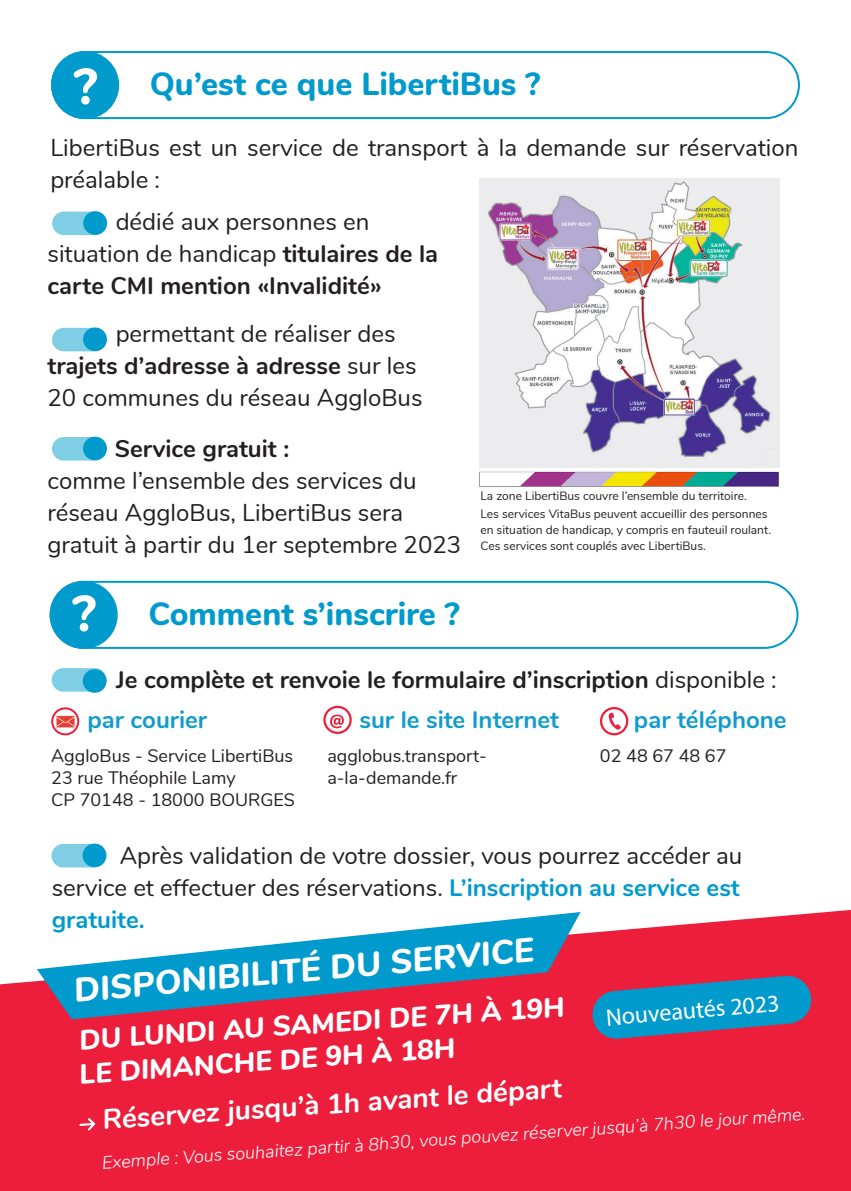
<style>
.page{position:relative;width:851px;height:1191px;background:#fff}
.page>*{position:absolute;margin:0;border:0;box-sizing:border-box;transform-origin:0 0}
.t1{font:800 34px "Nunito";color:#fff}
.Titre{font:800 32px "Nunito";color:#009acc}
.t2{font:800 28px "Nunito";color:#fff}
.t3{font:700 28px "Nunito";color:#fff}
.Chapeau{font:24px/32px "Nunito";color:#231f20}
.Chapeau-2{font:700 24px/32px "Nunito";color:#231f20}
.Chapeau-3{font:700 24px "Nunito";color:#129bcc}
.t4{font:24px "Myriad Pro";color:#fff}
.Chapeau-4{font:18px/22px "Nunito";color:#231f20}
.t5{font:italic 300 18px "Nunito";color:#fff}
.Chapeau-5{font:12px/16px "Nunito";color:#231f20}
.s1{font-weight:400}
.s2{font-weight:700}
.s3{font-weight:700;color:#009acc}
</style>
<div class="page">
<div style="left:0;top:910px;width:850px;height:281px;background:#ed1e3b"></div>
<svg style="left:37px;top:912px;width:543px;height:107px"></svg>
<svg style="left:79px;top:1115px;width:17px;height:17px"></svg>
<svg style="left:591px;top:974px;width:221px;height:65px;background:#48749f"></svg>
<div style="left:50px;top:581px;width:748px;height:68px;border:2px solid #009acc;border-radius:33px"></div>
<div style="left:50px;top:581px;width:68px;height:68px;background:#009acc;border-radius:50%"></div>
<svg style="left:72px;top:595px;width:24px;height:36px"></svg>
<div style="left:52px;top:668px;width:54px;height:23px;background:#80cde6;border-radius:12px"></div>
<div style="left:83px;top:669px;width:23px;height:24px;background:#009acc;border-radius:12px"></div>
<div style="left:323px;top:706px;width:28px;height:28px;border:2px solid #ed1e3b;border-radius:50%"></div>
<svg style="left:330px;top:714px;width:14px;height:14px"></svg>
<div style="left:51px;top:844px;width:55px;height:23px;background:#80cde6;border-radius:12px"></div>
<div style="left:83px;top:843px;width:23px;height:24px;background:#009acc;border-radius:12px"></div>
<svg style="left:52px;top:708px;width:26px;height:26px"></svg>
<div style="left:51px;top:707px;width:28px;height:28px;border:2px solid #ed1e3b;border-radius:50%"></div>
<img style="left:51px;top:711px;width:28px;height:20px">
<div style="left:51px;top:51px;width:748px;height:68px;border:2px solid #009acc;border-radius:33px"></div>
<div style="left:51px;top:51px;width:68px;height:68px;background:#009acc;border-radius:50%"></div>
<svg style="left:74px;top:68px;width:23px;height:37px"></svg>
<div style="left:52px;top:212px;width:55px;height:23px;background:#80cde6;border-radius:12px"></div>
<div style="left:83px;top:211px;width:24px;height:24px;background:#009acc;border-radius:12px"></div>
<div style="left:52px;top:328px;width:55px;height:23px;background:#80cde6;border-radius:12px"></div>
<div style="left:83px;top:327px;width:24px;height:24px;background:#009acc;border-radius:12px"></div>
<div style="left:52px;top:437px;width:55px;height:23px;background:#80cde6;border-radius:12px"></div>
<div style="left:83px;top:437px;width:24px;height:23px;background:#009acc;border-radius:12px"></div>
<img style="left:479px;top:179px;width:300px;height:288px">
<div style="left:600px;top:707px;width:28px;height:28px;border:2px solid #ed1e3b;border-radius:50%"></div>
<svg style="left:608px;top:712px;width:12px;height:17px"></svg>
<img style="left:479px;top:471px;width:300px;height:16px">
<p class="Titre" style="left:150px;top:60px;width:392px">Qu’est ce que LibertiBus ?</p>
<p class="Chapeau" style="left:50px;top:130px;width:749px">LibertiBus est un service de transport à la demande sur réservation préalable :</p>
<p class="Chapeau-2" style="left:47px;top:205px;width:392px;text-indent:68px"><span class="s1">dédié aux personnes en situation de handicap</span> titulaires de la carte CMI mention «Invalidité»</p>
<p class="Chapeau" style="left:47px;top:317px;width:376px;text-indent:68px">permettant de réaliser des <span class="s2">trajets d’adresse à adresse</span> sur les<br>20 communes du réseau AggloBus</p>
<p class="Chapeau" style="left:47px;top:431px;width:415px;text-indent:67px"><span class="s2">Service gratuit :<br></span>comme l’ensemble des services du réseau AggloBus, LibertiBus sera gratuit à partir du 1er septembre 2023</p>
<p class="Titre" style="left:148px;top:590px;width:313px">Comment s’inscrire ?</p>
<p class="Chapeau-5" style="left:480px;top:487px;width:268px">La zone LibertiBus couvre l’ensemble du territoire.</p>
<p class="Chapeau-5" style="left:480px;top:505px;width:292px">Les services VitaBus peuvent accueillir des personnes en situation de handicap, y compris en fauteuil roulant.<br>Ces services sont couplés avec LibertiBus.</p>
<p class="Chapeau-2" style="left:116px;top:662px;width:661px">Je complète et renvoie le formulaire d’inscription <span class="s1">disponible :</span></p>
<p class="Chapeau-3" style="left:87px;top:702px;width:121px">par courier</p>
<p class="Chapeau-3" style="left:359px;top:702px;width:201px">sur le site Internet</p>
<p class="Chapeau-3" style="left:634px;top:701px;width:154px">par téléphone</p>
<p class="Chapeau-4" style="left:51px;top:744px;width:245px">AggloBus - Service LibertiBus<br>23 rue Théophile Lamy<br>CP 70148 - 18000 BOURGES</p>
<p class="Chapeau-4" style="left:327px;top:744px;width:161px">agglobus.transport&shy;a-la-demande.fr</p>
<p class="Chapeau-4" style="left:600px;top:744px;width:128px">02 48 67 48 67</p>
<p class="Chapeau" style="left:52px;top:838px;width:692px;text-align:justify;text-indent:68px">Après validation de votre dossier, vous pourrez accéder au service et effectuer des réservations. <span class="s3">L’inscription au service est gratuite.</span></p>
<p class="t1" style="left:71px;top:965px;width:463px;rotate:-5deg">DISPONIBILITÉ DU SERVICE</p>
<p class="t2" style="left:77px;top:1019px;width:488px;rotate:-4deg">DU LUNDI AU SAMEDI DE 7H À 19H</p>
<p class="t4" style="left:604px;top:1002px;width:175px;rotate:-5deg">Nouveautés 2023</p>
<p class="t2" style="left:77px;top:1053px;width:378px;rotate:-4deg">LE DIMANCHE DE 9H À 18H</p>
<p class="t3" style="left:101px;top:1099px;width:462px;rotate:-4deg">Réservez jusqu’à 1h avant le départ</p>
<p class="t5" style="left:101px;top:1149px;width:706px;rotate:-4deg">Exemple : Vous souhaitez partir à 8h30, vous pouvez réserver jusqu’à 7h30 le jour même.</p>
</div>
